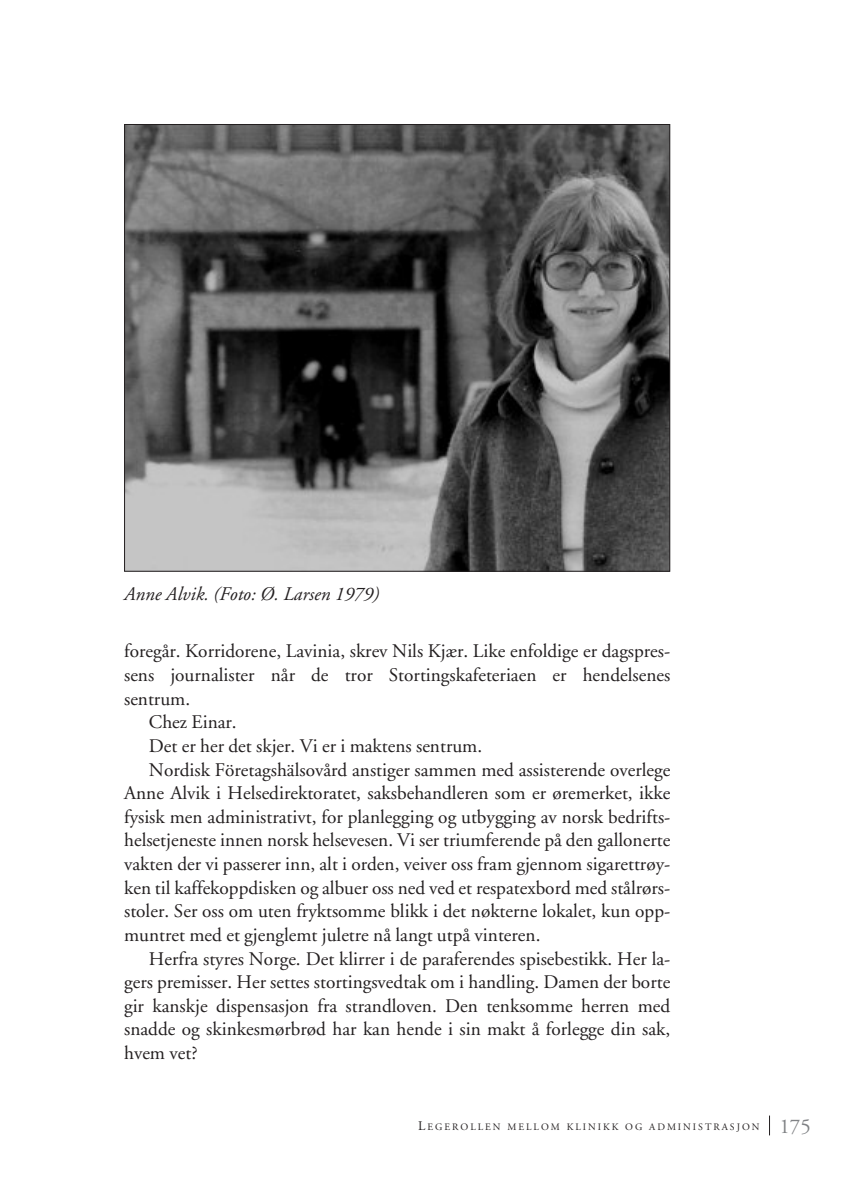
<style>
.page{position:relative;width:844px;height:1191px;background:#fff}
.page>*{position:absolute;margin:0;border:0;box-sizing:border-box;transform-origin:0 0}
.t1{font:19.25px "Adobe Garamond";color:#231f20}
.t2{font:italic 19.25px "Adobe Garamond";color:#231f20}
.t3{font:9.8px "Adobe Garamond";letter-spacing:.2em;color:#231f20}
.s1{font-size:13.12px}
.s2{font-size:21px;color:#808285}
</style>
<div class="page">
<svg style="left:769px;top:1115px;width:1px;height:20px"></svg>
<img style="left:126px;top:126px;width:542px;height:443px">
<p class="t2" style="left:124px;top:586px;width:257px">Anne Alvik. (Foto: Ø. Larsen 1979)</p>
<p class="t1" style="left:124px;top:643px;width:547px">foregår. Korridorene, Lavinia, skrev Nils Kjær. Like enfoldige er dagspres-</p>
<p class="t1" style="left:124px;top:667px;width:547px">sens journalister når de tror Stortingskafeteriaen er hendelsenes</p>
<p class="t1" style="left:124px;top:691px;width:68px">sentrum.</p>
<p class="t1" style="left:149px;top:714px;width:89px">Chez Einar.</p>
<p class="t1" style="left:149px;top:738px;width:335px">Det er her det skjer. Vi er i maktens sentrum.</p>
<p class="t1" style="left:149px;top:761px;width:522px">Nordisk Företagshälsovård anstiger sammen med assisterende overlege</p>
<p class="t1" style="left:124px;top:785px;width:547px">Anne Alvik i Helsedirektoratet, saksbehandleren som er øremerket, ikke</p>
<p class="t1" style="left:124px;top:809px;width:547px">fysisk men administrativt, for planlegging og utbygging av norsk bedrifts-</p>
<p class="t1" style="left:124px;top:832px;width:547px">helsetjeneste innen norsk helsevesen. Vi ser triumferende på den gallonerte</p>
<p class="t1" style="left:124px;top:856px;width:547px">vakten der vi passerer inn, alt i orden, veiver oss fram gjennom sigarettrøy-</p>
<p class="t1" style="left:124px;top:880px;width:547px">ken til kaffekoppdisken og albuer oss ned ved et respatexbord med stålrørs-</p>
<p class="t1" style="left:124px;top:903px;width:547px">stoler. Ser oss om uten fryktsomme blikk i det nøkterne lokalet, kun opp-</p>
<p class="t1" style="left:124px;top:927px;width:418px">muntret med et gjenglemt juletre nå langt utpå vinteren.</p>
<p class="t1" style="left:149px;top:950px;width:523px">Herfra styres Norge. Det klirrer i de paraferendes spisebestikk. Her la-</p>
<p class="t1" style="left:124px;top:974px;width:547px">gers premisser. Her settes stortingsvedtak om i handling. Damen der borte</p>
<p class="t1" style="left:124px;top:998px;width:547px">gir kanskje dispensasjon fra strandloven. Den tenksomme herren med</p>
<p class="t1" style="left:124px;top:1021px;width:547px">snadde og skinkesmørbrød har kan hende i sin makt å forlegge din sak,</p>
<p class="t1" style="left:124px;top:1045px;width:75px">hvem vet?</p>
<p class="t3" style="left:418px;top:1123px;width:394px"><span class="s1">L</span>EGEROLLEN MELLOM KLINIKK OG ADMINISTRASJON <span class="s2">175</span></p>
</div>
